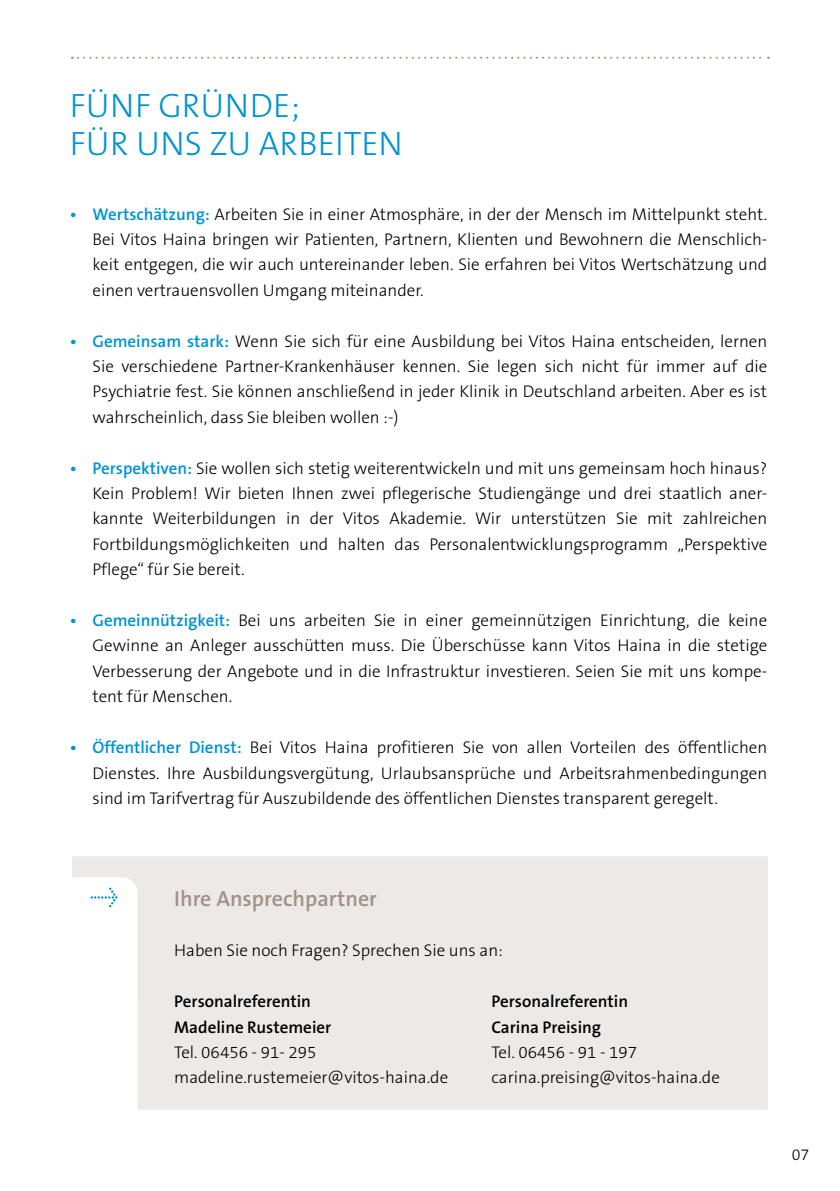
<style>
.page{position:relative;width:840px;height:1191px;background:#fff}
.page>*{position:absolute;margin:0;border:0;box-sizing:border-box;transform-origin:0 0}
.t1{font:300 34px/37.4px "The Sans B3";color:#0093d1}
.t2{font:600 22px "The Sans B6";color:#a09288}
.t3{font:300 17px/25.4px "The Sans B3";color:#000;text-align:justify}
.t4{font:600 17px/25.4px "The Sans B6";color:#000}
.t5{font:300 16px "The Sans B3";color:#000}
.s1{font-family:"The Sans B6";font-weight:600;color:#0093d1}
</style>
<div class="page">
<svg style="left:72px;top:57px;width:696px;height:2px"></svg>
<svg style="left:72px;top:856px;width:695px;height:253px;background:#eeeae8"></svg>
<svg style="left:90px;top:887px;width:27px;height:20px"></svg>
<h1 class="t1" style="left:70px;top:89px;width:334px">FÜNF GRÜNDE;<br>FÜR UNS ZU ARBEITEN</h1>
<p class="t3" style="left:92px;top:202px;width:676px;text-indent:-23px"><span class="s1">• Wertschätzung:</span> Arbeiten Sie in einer Atmosphäre, in der der Mensch im Mittelpunkt steht.<br>Bei Vitos Haina bringen wir Patienten, Partnern, Klienten und Bewohnern die Menschlich&shy;keit entgegen, die wir auch untereinander leben. Sie erfahren bei Vitos Wertschätzung und einen vertrauensvollen Umgang miteinander.</p>
<p class="t3" style="left:92px;top:329px;width:676px;text-indent:-23px"><span class="s1">• Gemeinsam stark:</span> Wenn Sie sich für eine Ausbildung bei Vitos Haina entscheiden, lernen Sie verschiedene Partner-Krankenhäuser kennen. Sie legen sich nicht für immer auf die Psychiatrie fest. Sie können anschließend in jeder Klinik in Deutschland arbeiten. Aber es ist wahrscheinlich, dass Sie bleiben wollen :-)</p>
<p class="t3" style="left:92px;top:456px;width:676px;text-indent:-23px"><span class="s1">• Perspektiven:</span> Sie wollen sich stetig weiterentwickeln und mit uns gemeinsam hoch hinaus?<br>Kein Problem! Wir bieten Ihnen zwei pflegerische Studiengänge und drei staatlich aner&shy;kannte Weiterbildungen in der Vitos Akademie. Wir unterstützen Sie mit zahlreichen Fortbildungsmöglichkeiten und halten das Personalentwicklungsprogramm „Perspektive Pflege“ für Sie bereit.</p>
<p class="t3" style="left:92px;top:608px;width:676px;text-indent:-23px"><span class="s1">• Gemeinnützigkeit:</span> Bei uns arbeiten Sie in einer gemeinnützigen Einrichtung, die keine Gewinne an Anleger ausschütten muss. Die Überschüsse kann Vitos Haina in die stetige Verbesserung der Angebote und in die Infrastruktur investieren. Seien Sie mit uns kompe&shy;tent für Menschen.</p>
<p class="t3" style="left:92px;top:735px;width:676px;text-indent:-23px"><span class="s1">• Öffentlicher Dienst:</span> Bei Vitos Haina profitieren Sie von allen Vorteilen des öffentlichen Dienstes. Ihre Ausbildungsvergütung, Urlaubsansprüche und Arbeitsrahmenbedingungen sind im Tarifvertrag für Auszubildende des öffentlichen Dienstes transparent geregelt.</p>
<p class="t2" style="left:174px;top:886px;width:204px">Ihre Ansprechpartner</p>
<p class="t3" style="left:174px;top:938px;width:330px">Haben Sie noch Fragen? Sprechen Sie uns an:</p>
<p class="t4" style="left:174px;top:989px;width:158px">Personalreferentin<br>Madeline Rustemeier</p>
<p class="t3" style="left:174px;top:1040px;width:275px">Tel. 06456 - 91- 295 madeline.rustemeier@vitos-haina.de</p>
<p class="t4" style="left:491px;top:989px;width:138px">Personalreferentin<br>Carina Preising</p>
<p class="t3" style="left:491px;top:1040px;width:230px">Tel. 06456 - 91 - 197 carina.preising@vitos-haina.de</p>
<p class="t5" style="left:791px;top:1146px;width:19px">07</p>
</div>
